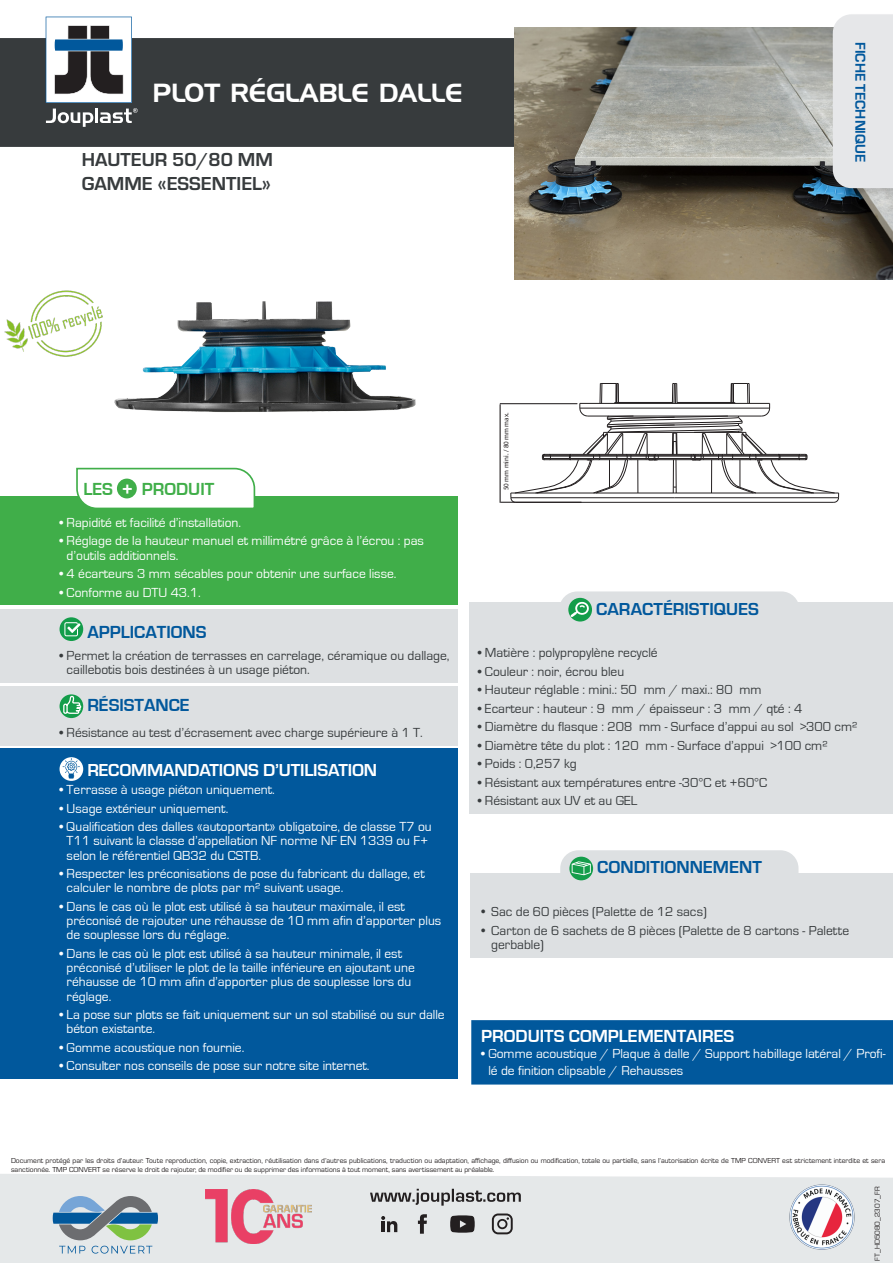
<style>
.page{position:relative;width:893px;height:1263px;background:#fff}
.page>*{position:absolute;margin:0;border:0;box-sizing:border-box;transform-origin:0 0}
.Nom_générique{font:25.5px "Handel Gothic BT";color:#fff}
.Désignation{font:700 19.5px/23.4px "Eurostile";color:#373b3d}
.t1{font:700 18px "Eurostile";color:#01589c}
.Specifique{font:700 18px "Eurostile";letter-spacing:-.01em;color:#fff}
.t2{font:700 18px "Eurostile";color:#fff}
.t3{font:700 18px "Eurostile";color:#01589c}
.t4{font:700 18px "Eurostile";color:#40ae49}
.t5{font:700 14.7px "Eurostile";color:#01589c}
.Specifique-2{font:13.5px/14.2px "Eurostile";color:#fff}
.Specifique-3{font:13.5px/14.2px "Eurostile";color:#373b3d}
.t6{font:13.5px/14.2px "Eurostile";color:#373b3d}
.t7{font:7.5px/9px "Eurostile";color:#231f20}
.t8{font:7.05px "Myriad Pro";color:#231f20}
.s1{color:#fff}
</style>
<div class="page">
<div style="left:0;top:1174px;width:893px;height:89px;background:#e5e8e9"></div>
<div style="left:0;top:38px;width:514px;height:109px;background:#373b3d"></div>
<svg style="left:53px;top:1196px;width:105px;height:44px;background:#84a2aa"></svg>
<svg style="left:59px;top:1246px;width:26px;height:7px"></svg>
<svg style="left:92px;top:1246px;width:60px;height:7px"></svg>
<img style="left:789px;top:1184px;width:66px;height:66px">
<img style="left:205px;top:1189px;width:106px;height:54px">
<svg style="left:370px;top:1189px;width:151px;height:16px;background:#aaabac"></svg>
<svg style="left:450px;top:1215px;width:25px;height:18px"></svg>
<svg style="left:381px;top:1216px;width:16px;height:16px"></svg>
<svg style="left:418px;top:1214px;width:9px;height:20px"></svg>
<svg style="left:492px;top:1213px;width:21px;height:21px"></svg>
<div style="left:470px;top:873px;width:423px;height:84px;background:#dde0e2"></div>
<div style="left:560px;top:850px;width:238px;height:42px;background:#dde0e2;border-radius:18px"></div>
<svg style="left:569px;top:857px;width:24px;height:23px"></svg>
<svg style="left:572px;top:861px;width:19px;height:14px"></svg>
<div style="left:469px;top:603px;width:424px;height:211px;background:#dde0e2"></div>
<div style="left:559px;top:591px;width:240px;height:42px;background:#dde0e2;border-radius:18px"></div>
<div style="left:568px;top:598px;width:24px;height:23px;background:#139d4a;border-radius:50%"></div>
<svg style="left:571px;top:602px;width:18px;height:15px"></svg>
<img style="left:514px;top:27px;width:379px;height:253px">
<div style="left:830px;top:13px;width:63px;height:184px;background:#231f20;opacity:.15"></div>
<div style="left:833px;top:14px;width:60px;height:174px;background:#e6e7e9"></div>
<svg style="left:510px;top:383px;width:329px;height:120px"></svg>
<hr style="left:500px;top:403px;width:77px;height:1px;background:#231f20">
<hr style="left:501px;top:502px;width:80px;height:1px;background:#231f20">
<hr style="left:500px;top:404px;width:1px;height:99px;background:#231f20">
<svg style="left:46px;top:17px;width:92px;height:110px"></svg>
<img style="left:4px;top:290px;width:99px;height:67px">
<img style="left:114px;top:301px;width:302px;height:111px">
<div style="left:0;top:497px;width:458px;height:108px;background:#40ae49"></div>
<div style="left:0;top:609px;width:458px;height:73px;background:#dde0e2"></div>
<svg style="left:60px;top:617px;width:23px;height:24px"></svg>
<svg style="left:64px;top:622px;width:16px;height:14px"></svg>
<div style="left:0;top:686px;width:458px;height:59px;background:#dde0e2"></div>
<div style="left:60px;top:694px;width:23px;height:24px;background:#139d4a;border-radius:50%"></div>
<svg style="left:63px;top:694px;width:19px;height:20px"></svg>
<div style="left:0;top:749px;width:458px;height:330px;background:#01589c"></div>
<svg style="left:60px;top:757px;width:23px;height:24px"></svg>
<svg style="left:63px;top:758px;width:17px;height:20px"></svg>
<svg style="left:75px;top:467px;width:181px;height:41px"></svg>
<div style="left:117px;top:479px;width:20px;height:19px;background:#40ae49;border-radius:50%"></div>
<div style="left:471px;top:1020px;width:422px;height:64px;background:#01589c"></div>
<p class="Nom_générique" style="left:152px;top:78px;width:312px">PLOT RÉGLABLE DALLE</p>
<p class="Désignation" style="left:82px;top:147px;width:192px">HAUTEUR 50/80 MM<br>GAMME «ESSENTIEL»</p>
<p class="t5" style="left:871px;top:42px;width:122px;rotate:90deg">FICHE TECHNIQUE</p>
<p class="t4" style="left:83px;top:479px;width:132px">LES <span class="s1">+</span> PRODUIT</p>
<p class="Specifique-2" style="left:60px;top:516px;width:183px">• Rapidité et facilité d’installation.</p>
<p class="Specifique-2" style="left:67px;top:534px;width:359px;text-indent:-7px">• Réglage de la hauteur manuel et millimétré grâce à l’écrou : pas d’outils additionnels.</p>
<p class="Specifique-2" style="left:60px;top:567px;width:338px">• 4 écarteurs 3 mm sécables pour obtenir une surface lisse.</p>
<p class="Specifique-2" style="left:60px;top:585px;width:143px">• Conforme au DTU 43.1.</p>
<p class="t3" style="left:87px;top:622px;width:121px">APPLICATIONS</p>
<p class="Specifique-3" style="left:67px;top:648px;width:384px;text-indent:-7px">• Permet la création de terrasses en carrelage, céramique ou dallage, caillebotis bois destinées à un usage piéton.</p>
<p class="t3" style="left:87px;top:695px;width:104px">RÉSISTANCE</p>
<p class="Specifique-3" style="left:60px;top:725px;width:365px">• Résistance au test d’écrasement avec charge supérieure à 1 T.</p>
<p class="Specifique" style="left:87px;top:757px;width:291px">RECOMMANDATIONS D’UTILISATION</p>
<p class="Specifique-2" style="left:60px;top:783px;width:217px">• Terrasse à usage piéton uniquement.</p>
<p class="Specifique-2" style="left:60px;top:801px;width:170px">• Usage extérieur uniquement.</p>
<p class="Specifique-2" style="left:67px;top:820px;width:367px;text-indent:-7px">• Qualification des dalles «autoportant» obligatoire, de classe T7 ou<br>T11 suivant la classe d’appellation NF norme NF EN 1339 ou F+ selon le référentiel QB32 du CSTB.</p>
<p class="Specifique-2" style="left:67px;top:867px;width:360px;text-indent:-7px">• Respecter les préconisations de pose du fabricant du dallage, et calculer le nombre de plots par m² suivant usage.</p>
<p class="Specifique-2" style="left:67px;top:899px;width:376px;text-indent:-7px">• Dans le cas où le plot est utilisé à sa hauteur maximale, il est préconisé de rajouter une réhausse de 10 mm afin d’apporter plus de souplesse lors du réglage.</p>
<p class="Specifique-2" style="left:67px;top:946px;width:350px;text-indent:-7px">• Dans le cas où le plot est utilisé à sa hauteur minimale, il est préconisé d’utiliser le plot de la taille inférieure en ajoutant une réhausse de 10 mm afin d’apporter plus de souplesse lors du réglage.</p>
<p class="Specifique-2" style="left:67px;top:1008px;width:380px;text-indent:-7px">• La pose sur plots se fait uniquement sur un sol stabilisé ou sur dalle béton existante.</p>
<p class="Specifique-2" style="left:60px;top:1040px;width:186px">• Gomme acoustique non fournie.</p>
<p class="Specifique-2" style="left:60px;top:1059px;width:311px">• Consulter nos conseils de pose sur notre site internet.</p>
<p class="t8" style="left:502px;top:490px;width:79px;rotate:-90deg">50 mm mini. / 80 mm max.</p>
<p class="t1" style="left:596px;top:596px;width:164px">CARACTÉRISTIQUES</p>
<p class="Specifique-3" style="left:478px;top:646px;width:181px">• Matière : polypropylène recyclé</p>
<p class="Specifique-3" style="left:478px;top:664px;width:148px">• Couleur : noir, écrou bleu</p>
<p class="Specifique-3" style="left:478px;top:683px;width:285px">• Hauteur réglable : mini.: 50 mm / maxi.: 80 mm</p>
<p class="Specifique-3" style="left:478px;top:701px;width:326px">• Ecarteur : hauteur : 9 mm / épaisseur : 3 mm / qté : 4</p>
<p class="Specifique-3" style="left:478px;top:720px;width:381px">• Diamètre du flasque : 208 mm - Surface d’appui au sol &gt;300 cm²</p>
<p class="Specifique-3" style="left:478px;top:738px;width:352px">• Diamètre tête du plot : 120 mm - Surface d’appui &gt;100 cm²</p>
<p class="Specifique-3" style="left:478px;top:757px;width:100px">• Poids : 0,257 kg</p>
<p class="Specifique-3" style="left:478px;top:775px;width:291px">• Résistant aux températures entre -30°C et +60°C</p>
<p class="Specifique-3" style="left:478px;top:794px;width:161px">• Résistant aux UV et au GEL</p>
<p class="t1" style="left:597px;top:854px;width:166px">CONDITIONNEMENT</p>
<p class="t6" style="left:479px;top:904px;width:229px">• Sac de 60 pièces (Palette de 12 sacs)</p>
<p class="t6" style="left:491px;top:922px;width:360px;text-indent:-12px">• Carton de 6 sachets de 8 pièces (Palette de 8 cartons - Palette gerbable)</p>
<p class="t2" style="left:481px;top:1026px;width:254px">PRODUITS COMPLEMENTAIRES</p>
<p class="Specifique-2" style="left:488px;top:1046px;width:399px;line-height:16.2px;text-indent:-7px">• Gomme acoustique / Plaque à dalle / Support habillage latéral / Profi&shy;lé de finition clipsable / Rehausses</p>
<p class="t7" style="left:11px;top:1156px;width:875px">Document protégé par les droits d’auteur. Toute reproduction, copie, extraction, réutilisation dans d’autres publications, traduction ou adaptation, affichage, diffusion ou modification, totale ou partielle, sans l’autorisation écrite de TMP CONVERT est strictement interdite et sera sanctionnée. TMP CONVERT se réserve le droit de rajouter, de modifier ou de supprimer des informations à tout moment, sans avertissement au préalable.</p>
<p class="t7" style="left:872px;top:1261px;width:76px;rotate:-90deg">FT_HD5080_2307_FR</p>
</div>
